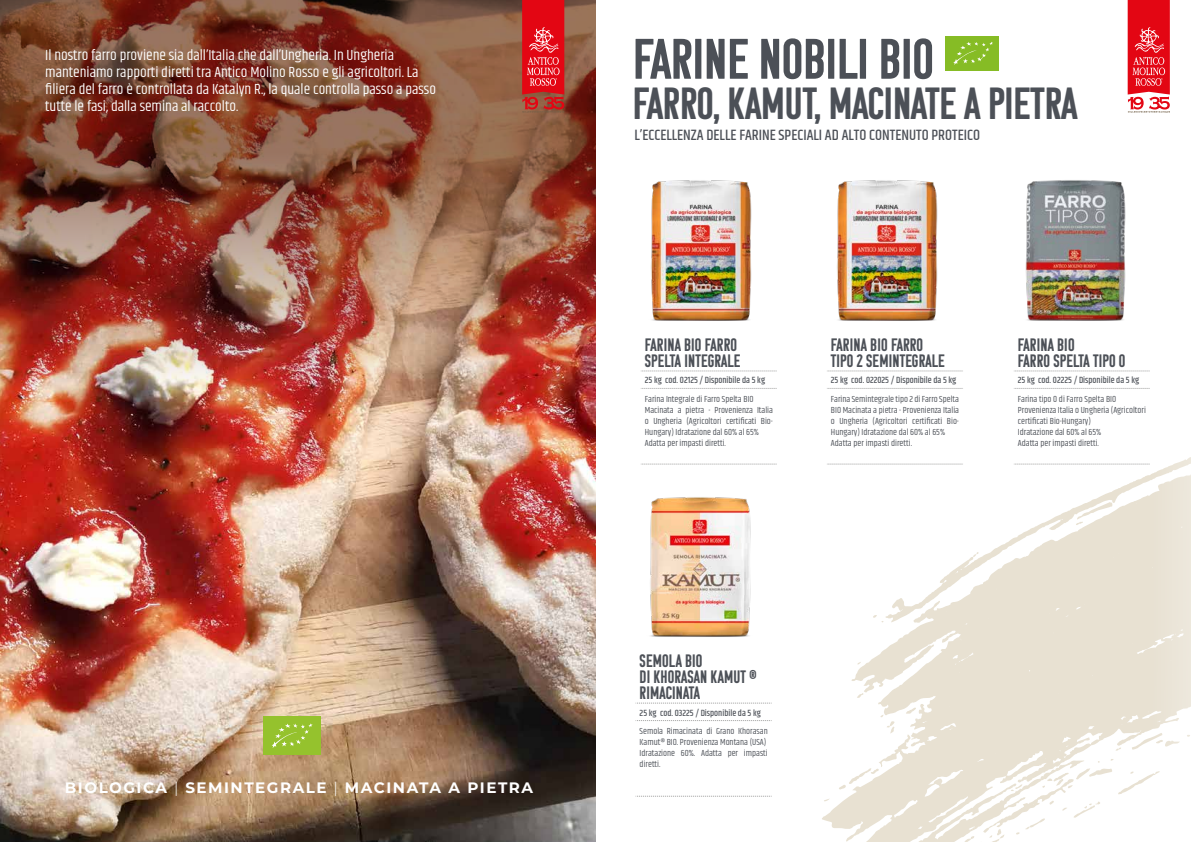
<style>
.page{position:relative;width:1191px;height:842px;background:#fff}
.page>*{position:absolute;margin:0;border:0;box-sizing:border-box;transform-origin:0 0}
.t1{font:57px "Komu B";color:#4c5057}
.t2{font:45px "Komu B";color:#4c5057}
.t3{font:18px/16px "Komu B";letter-spacing:.01em;color:#4c5057}
.t4{font:700 15.1px "Montserrat";letter-spacing:.1em;color:#fff}
.t5{font:15px/17px "Khand";color:#fff}
.t6{font:500 15px "Khand";color:#4c5057}
.t7{font:9px/11px "Khand";color:#4c5057}
.t8{font:500 9px "Khand";color:#4c5057}
.s1{font-weight:300}
</style>
<div class="page">
<img style="left:0;top:468px;width:595px;height:374px">
<img style="left:0;top:0;width:595px;height:468px">
<div style="left:263px;top:716px;width:57px;height:39px;background:#95c22d"></div>
<svg style="left:272px;top:723px;width:41px;height:25px"></svg>
<svg style="left:522px;top:0;width:42px;height:113px;background:#da262d"></svg>
<svg style="left:635px;top:703px;width:137px;height:1px"></svg>
<svg style="left:635px;top:720px;width:137px;height:1px"></svg>
<svg style="left:635px;top:796px;width:137px;height:1px"></svg>
<svg style="left:827px;top:371px;width:136px;height:1px"></svg>
<svg style="left:827px;top:388px;width:136px;height:1px"></svg>
<svg style="left:641px;top:371px;width:136px;height:1px"></svg>
<svg style="left:641px;top:388px;width:136px;height:1px"></svg>
<svg style="left:641px;top:464px;width:136px;height:1px"></svg>
<svg style="left:1014px;top:371px;width:136px;height:1px"></svg>
<svg style="left:1013px;top:388px;width:137px;height:1px"></svg>
<svg style="left:1127px;top:0;width:42px;height:113px;background:#e83c46"></svg>
<img style="left:837px;top:180px;width:101px;height:141px">
<img style="left:651px;top:180px;width:101px;height:141px">
<img style="left:1025px;top:180px;width:101px;height:141px">
<img style="left:650px;top:497px;width:101px;height:140px">
<svg style="left:822px;top:463px;width:369px;height:365px;fill:#e8e1d2"></svg>
<svg style="left:857px;top:693px;width:6px;height:6px"></svg>
<svg style="left:824px;top:798px;width:6px;height:3px"></svg>
<svg style="left:1115px;top:747px;width:6px;height:4px"></svg>
<svg style="left:1186px;top:734px;width:4px;height:3px"></svg>
<svg style="left:1131px;top:733px;width:48px;height:18px"></svg>
<svg style="left:880px;top:715px;width:15px;height:18px"></svg>
<svg style="left:905px;top:707px;width:11px;height:8px"></svg>
<svg style="left:885px;top:457px;width:306px;height:165px"></svg>
<svg style="left:973px;top:552px;width:5px;height:6px"></svg>
<svg style="left:873px;top:615px;width:10px;height:7px"></svg>
<svg style="left:1076px;top:502px;width:36px;height:23px"></svg>
<svg style="left:838px;top:758px;width:321px;height:84px"></svg>
<div style="left:945px;top:36px;width:54px;height:35px;background:#86bc25"></div>
<svg style="left:953px;top:42px;width:40px;height:23px"></svg>
<p class="t5" style="left:45px;top:47px;width:392px">Il nostro farro proviene sia dall’Italia che dall’Ungheria. In Ungheria manteniamo rapporti diretti tra Antico Molino Rosso e gli agricoltori. La filiera del farro è controllata da Katalyn R., la quale controlla passo a passo tutte le fasi, dalla semina al raccolto.</p>
<h3 class="t4" style="left:65px;top:777px;width:470px">BIOLOGICA <span class="s1">|</span> SEMINTEGRALE <span class="s1">|</span> MACINATA A PIETRA</h3>
<h1 class="t1" style="left:633px;top:28px;width:302px">FARINE NOBILI BIO</h1>
<h2 class="t2" style="left:633px;top:79px;width:446px">FARRO, KAMUT, MACINATE A PIETRA</h2>
<h3 class="t6" style="left:634px;top:126px;width:347px">L’ECCELLENZA DELLE FARINE SPECIALI AD ALTO CONTENUTO PROTEICO</h3>
<h3 class="t3" style="left:645px;top:337px;width:97px">FARINA BIO FARRO<br>SPELTA INTEGRALE</h3>
<p class="t8" style="left:645px;top:375px;width:122px">25 kg cod. 02125 / Disponibile da 5 kg</p>
<p class="t7" style="left:645px;top:394px;width:130px">Farina Integrale di Farro Spelta BIO Macinata a pietra - Provenienza Italia o Ungheria (Agricoltori certificati Bio-Hungary) Idratazione dal 60% al 65% Adatta per impasti diretti.</p>
<h3 class="t3" style="left:831px;top:337px;width:115px">FARINA BIO FARRO<br>TIPO 2 SEMINTEGRALE</h3>
<p class="t8" style="left:831px;top:375px;width:127px">25 kg cod. 022025 / Disponibile da 5 kg</p>
<p class="t7" style="left:831px;top:394px;width:130px">Farina Semintegrale tipo 2 di Farro Spelta BIO Macinata a pietra - Provenienza Italia o Ungheria (Agricoltori certificati Bio-Hungary) Idratazione dal 60% al 65% Adatta per impasti diretti.</p>
<h3 class="t3" style="left:1017px;top:337px;width:109px">FARINA BIO<br>FARRO SPELTA TIPO 0</h3>
<p class="t8" style="left:1017px;top:375px;width:123px">25 kg cod. 02225 / Disponibile da 5 kg</p>
<p class="t7" style="left:1017px;top:394px;width:130px">Farina tipo 0 di Farro Spelta BIO<br>Provenienza Italia o Ungheria (Agricoltori certificati Bio-Hungary)<br>Idratazione dal 60% al 65%<br>Adatta per impasti diretti.</p>
<h3 class="t3" style="left:639px;top:653px;width:118px">SEMOLA BIO<br>DI KHORASAN KAMUT ®<br>RIMACINATA</h3>
<p class="t8" style="left:639px;top:707px;width:123px">25 kg cod. 03225 / Disponibile da 5 kg</p>
<p class="t7" style="left:639px;top:726px;width:130px">Semola Rimacinata di Grano Khorasan<br>Kamut® BIO. Provenienza Montana (USA)<br>Idratazione 60%. Adatta per impasti diretti.</p>
</div>
